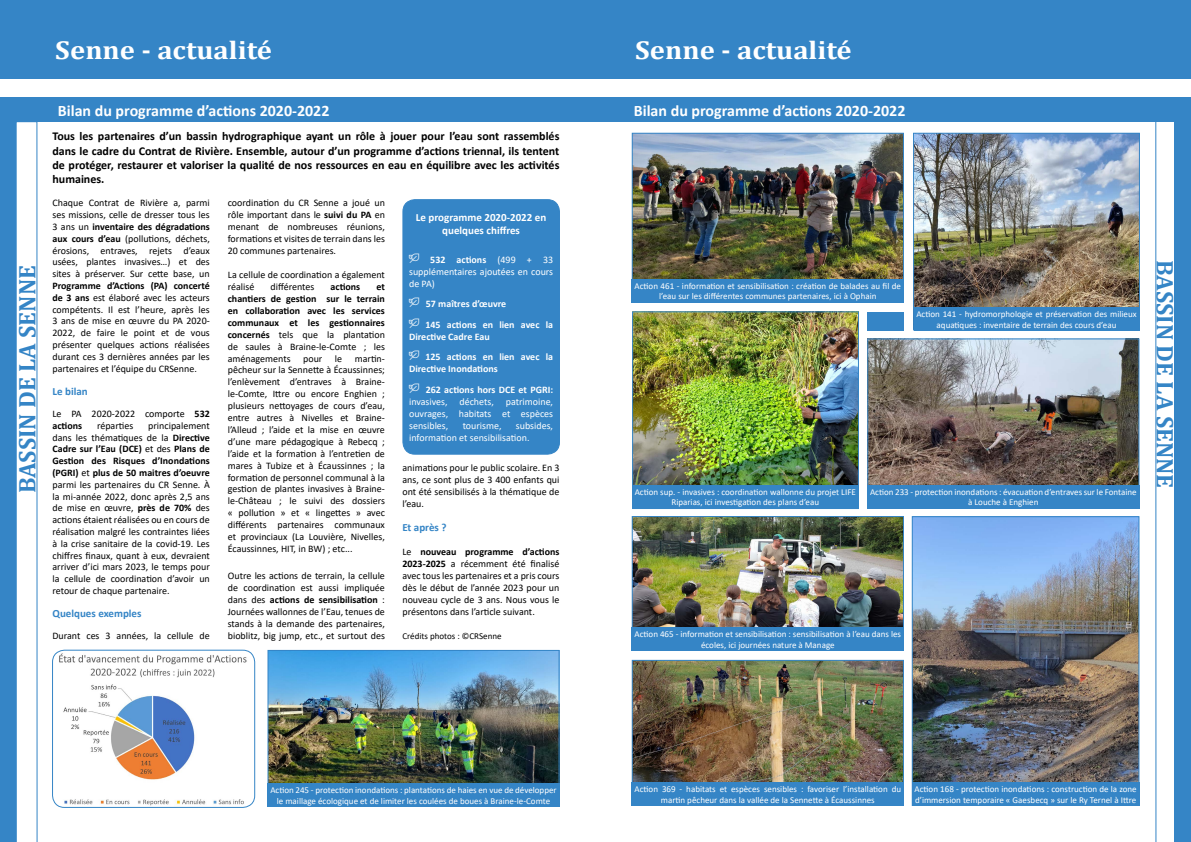
<style>
.page{position:relative;width:1191px;height:842px;background:#fff}
.page>*{position:absolute;margin:0;border:0;box-sizing:border-box;transform-origin:0 0}
.t1{font:700 26px "Cambria";color:#fff;scale:1.1 1}
.t2{font:700 24px "Cambria";color:#3585c6}
.t3{font:700 16px "Calibri";color:#fff}
.t4{font:700 12px/14.4px "Calibri";color:#000;text-align:justify}
.t5{font:700 11px/13.2px "Calibri";color:#fff;text-align:center}
.t6{font:700 11px "Calibri";color:#3585c6}
.t7{font:10px/11.8px "Calibri";color:#000;text-align:justify}
.t8{font:10px/12px "Calibri";color:#fff;text-align:justify}
.t9{font:700 10px/11.9px "Calibri";color:#000;text-align:justify}
.t10{font:700 10px/20.5px "Calibri";color:#fff}
.t11{font:9px/10.8px "Calibri";color:#fff;text-align:center}
.t12{font:9px "Calibri";color:#000}
.s1{font-weight:700}
.s2{font-weight:400}
</style>
<div class="page">
<div style="left:0;top:0;width:595px;height:78px;background:#3585c6"></div>
<div style="left:0;top:106px;width:16px;height:736px;background:#3585c6"></div>
<svg style="left:16px;top:122px;width:22px;height:720px"></svg>
<div style="left:1174px;top:105px;width:17px;height:737px;background:#3585c6"></div>
<svg style="left:1155px;top:122px;width:2px;height:720px"></svg>
<div style="left:577px;top:98px;width:614px;height:24px;background:#3585c6"></div>
<div style="left:595px;top:0;width:596px;height:78px;background:#3585c6"></div>
<div style="left:0;top:97px;width:595px;height:25px;background:#3585c6"></div>
<img style="left:634px;top:135px;width:268px;height:144px">
<div style="left:632px;top:133px;width:272px;height:170px;border:1px solid #3585c6"></div>
<img style="left:915px;top:135px;width:223px;height:172px">
<div style="left:913px;top:133px;width:227px;height:197px;border:1px solid #3585c6"></div>
<img style="left:634px;top:313px;width:223px;height:172px">
<div style="left:632px;top:311px;width:227px;height:198px;border:1px solid #3585c6"></div>
<img style="left:869px;top:340px;width:268px;height:145px">
<div style="left:867px;top:338px;width:272px;height:170px;border:1px solid #3585c6"></div>
<div style="left:867px;top:312px;width:36px;height:18px;background:#3585c6"></div>
<img style="left:913px;top:518px;width:224px;height:264px">
<div style="left:911px;top:516px;width:228px;height:290px;border:1px solid #3585c6"></div>
<img style="left:634px;top:662px;width:268px;height:120px">
<div style="left:632px;top:660px;width:272px;height:135px;border:1px solid #3585c6"></div>
<img style="left:634px;top:518px;width:268px;height:110px">
<div style="left:632px;top:516px;width:272px;height:133px;border:1px solid #3585c6"></div>
<div style="left:632px;top:279px;width:272px;height:23px;background:#3585c6"></div>
<div style="left:867px;top:485px;width:272px;height:23px;background:#3585c6"></div>
<div style="left:913px;top:307px;width:226px;height:24px;background:#3585c6"></div>
<div style="left:632px;top:485px;width:226px;height:24px;background:#3585c6"></div>
<div style="left:911px;top:782px;width:228px;height:24px;background:#3585c6"></div>
<div style="left:632px;top:782px;width:272px;height:24px;background:#3585c6"></div>
<img style="left:53px;top:650px;width:202px;height:157px">
<div style="left:52px;top:650px;width:203px;height:158px;border:1px solid #3585c6;border-radius:12px"></div>
<div style="left:403px;top:200px;width:156px;height:254px;background:#3585c6;border-radius:12px"></div>
<div style="left:402px;top:199px;width:158px;height:256px;border:1px solid #3585c6;border-radius:12px"></div>
<div style="left:632px;top:628px;width:272px;height:23px;background:#3585c6"></div>
<img style="left:269px;top:652px;width:288px;height:131px">
<div style="left:267px;top:650px;width:292px;height:146px;border:1px solid #3585c6"></div>
<div style="left:267px;top:783px;width:292px;height:24px;background:#3585c6"></div>
<h1 class="t1" style="left:55px;top:32px;width:198px">Senne - actualité</h1>
<h3 class="t3" style="left:58px;top:99px;width:273px">Bilan du programme d’actions 2020-2022</h3>
<p class="t4" style="left:52px;top:129px;width:508px">Tous les partenaires d’un bassin hydrographique ayant un rôle à jouer pour l’eau sont rassemblés dans le cadre du Contrat de Rivière. Ensemble, autour d’un programme d’actions triennal, ils tentent de protéger, restaurer et valoriser la qualité de nos ressources en eau en équilibre avec les activités humaines.</p>
<h1 class="t1" style="left:635px;top:32px;width:198px">Senne - actualité</h1>
<h3 class="t3" style="left:634px;top:99px;width:273px">Bilan du programme d’actions 2020-2022</h3>
<p class="t7" style="left:52px;top:197px;width:159px">Chaque Contrat de Rivière a, parmi ses missions, celle de dresser tous les 3 ans un <span class="s1">inventaire des dégradations aux cours d’eau</span> (pollutions, déchets, érosions, entraves, rejets d’eaux usées, plantes invasives…) et des sites à préserver. Sur cette base, un</p>
<p class="t7" style="left:52px;top:279px;width:159px"><span class="s1">Programme d’Actions (PA) concerté de 3 ans</span> est élaboré avec les acteurs compétents. Il est l’heure, après les 3 ans de mise en œuvre du PA 2020- 2022, de faire le point et de vous présenter quelques actions réalisées durant ces 3 dernières années par les partenaires et l’équipe du CRSenne.</p>
<p class="t6" style="left:52px;top:384px;width:37px">Le bilan</p>
<p class="t7" style="left:52px;top:407px;width:159px">Le PA 2020-2022 comporte <span class="s1">532 actions</span></p>
<p class="t7" style="left:228px;top:197px;width:159px">coordination du CR Senne a joué un rôle important dans le <span class="s1">suivi du PA</span> en menant de nombreuses réunions, formations et visites de terrain dans les 20 communes partenaires.</p>
<p class="t7" style="left:228px;top:269px;width:159px">La cellule de coordination a également réalisé</p>
<p class="t5" style="left:416px;top:211px;width:132px">Le programme 2020-2022 en quelques chiffres</p>
<p class="t8" style="left:409px;top:253px;width:146px;text-indent:21px"><span class="s1">532 actions</span> (499 + 33 supplémentaires ajoutées en cours de PA)</p>
<p class="t10" style="left:425px;top:294px;width:129px">57 maîtres d’œuvre<br>145 actions en lien avec la</p>
<p class="t10" style="left:425px;top:326px;width:129px;text-indent:-16px">Directive Cadre Eau<br>125 actions en lien avec la</p>
<p class="t10" style="left:426px;top:359px;width:129px;text-indent:-17px">Directive Inondations<br>262 actions hors DCE et PGRI:</p>
<p class="t8" style="left:409px;top:395px;width:146px">invasives, déchets, patrimoine, ouvrages, habitats et espèces sensibles,</p>
<h2 class="t2" style="left:10px;top:493px;width:230px;rotate:-90deg">BASSIN DE LA SENNE</h2>
<h2 class="t2" style="left:1182px;top:260px;width:230px;rotate:90deg">BASSIN DE LA SENNE</h2>
<p class="t11" style="left:634px;top:280px;width:268px">Action 461 - information et sensibilisation : création de balades au fil de l’eau sur les différentes communes partenaires, ici à Ophain</p>
<p class="t7" style="left:271px;top:281px;width:45px">différentes</p>
<p class="t9" style="left:330px;top:281px;width:31px">actions</p>
<p class="t9" style="left:228px;top:281px;width:159px;text-indent:149px">et chantiers de gestion sur le terrain en collaboration avec les services communaux et les gestionnaires concernés <span class="s2">tels que la plantation de saules à Braine-le-Comte ; les aménagements</span></p>
<p class="t11" style="left:916px;top:308px;width:222px">Action 141 - hydromorphologie et préservation des milieux aquatiques : inventaire de terrain des cours d’eau</p>
<p class="t7" style="left:303px;top:352px;width:21px">pour</p>
<p class="t7" style="left:335px;top:352px;width:9px">le</p>
<p class="t7" style="left:228px;top:352px;width:159px;text-indent:127px">martin&shy;pêcheur sur la Sennette à Écaussinnes; l’enlèvement d’entraves à Braine&shy;le-Comte, Ittre ou encore Enghien ; plusieurs nettoyages de cours d’eau, entre autres à Nivelles et Braine&shy;l’Alleud ; l’aide et la mise en œuvre d’une mare pédagogique à Rebecq ; l’aide et la formation à l’entretien de mares à Tubize et à Écaussinnes ; la formation de personnel communal à la gestion de plantes invasives à Braine&shy;le-Château ; le suivi des dossiers « pollution » et « lingettes » avec différents partenaires communaux et provinciaux (La Louvière, Nivelles, Écaussinnes, HIT, in BW) ; etc...</p>
<p class="t7" style="left:228px;top:569px;width:159px">Outre les actions de terrain, la cellule de coordination est aussi impliquée dans des <span class="s1">actions de sensibilisation</span> :<br>Journées wallonnes de l’Eau, tenues de stands à la demande des partenaires, bioblitz, big jump, etc., et surtout des</p>
<p class="t7" style="left:97px;top:419px;width:38px">réparties</p>
<p class="t7" style="left:52px;top:419px;width:159px;text-indent:96px">principalement dans les thématiques de la <span class="s1">Directive Cadre sur l’Eau (DCE)</span> et des <span class="s1">Plans de Gestion des Risques d’Inondations (PGRI)</span> et <span class="s1">plus de 50 maitres d’oeuvre </span>parmi les partenaires du CR Senne. À la mi-année 2022, donc après 2,5 ans de mise en œuvre, <span class="s1">près de 70%</span> des actions étaient réalisées ou en cours de réalisation malgré les contraintes liées à la crise sanitaire de la covid-19. Les chiffres finaux, quant à eux, devraient arriver d’ici mars 2023, le temps pour la cellule de coordination d’avoir un retour de chaque partenaire.</p>
<p class="t6" style="left:52px;top:606px;width:91px">Quelques exemples</p>
<p class="t7" style="left:52px;top:630px;width:159px">Durant ces 3 années, la cellule de</p>
<p class="t8" style="left:409px;top:419px;width:145px;text-indent:107px">subsides, information et sensibilisation.</p>
<p class="t8" style="left:463px;top:419px;width:40px">tourisme,</p>
<p class="t7" style="left:402px;top:462px;width:159px">animations pour le public scolaire. En 3 ans, ce sont plus de 3 400 enfants qui ont été sensibilisés à la thématique de l’eau.</p>
<p class="t6" style="left:402px;top:520px;width:46px">Et après ?</p>
<p class="t7" style="left:402px;top:546px;width:158px">Le <span class="s1">nouveau programme d’actions 2023-2025</span> a récemment été finalisé avec tous les partenaires et a pris cours dès le début de l’année 2023 pour un nouveau cycle de 3 ans. Nous vous le présentons dans l’article suivant.</p>
<p class="t12" style="left:402px;top:630px;width:101px">Crédits photos : ©CRSenne</p>
<p class="t11" style="left:870px;top:486px;width:268px">Action 233 - protection inondations : évacuation d’entraves sur le Fontaine à Louche à Enghien</p>
<p class="t11" style="left:634px;top:486px;width:223px">Action sup. - invasives : coordination wallonne du projet LIFE<br>Riparias, ici investigation des plans d’eau</p>
<p class="t11" style="left:634px;top:629px;width:268px">Action 465 - information et sensibilisation : sensibilisation à l’eau dans les écoles, ici journées nature à Manage</p>
<p class="t11" style="left:270px;top:784px;width:288px">Action 245 - protection inondations : plantations de haies en vue de développer le maillage écologique et de limiter les coulées de boues à Braine-le-Comte</p>
<p class="t11" style="left:634px;top:783px;width:268px">Action 369 - habitats et espèces sensibles : favoriser l’installation du martin pêcheur dans la vallée de la Sennette à Écaussinnes</p>
<p class="t11" style="left:914px;top:783px;width:223px;text-align:left">Action 168 - protection inondations : construction de la zone d’immersion temporaire « Gaesbecq » sur le Ry Ternel à Ittre</p>
</div>
